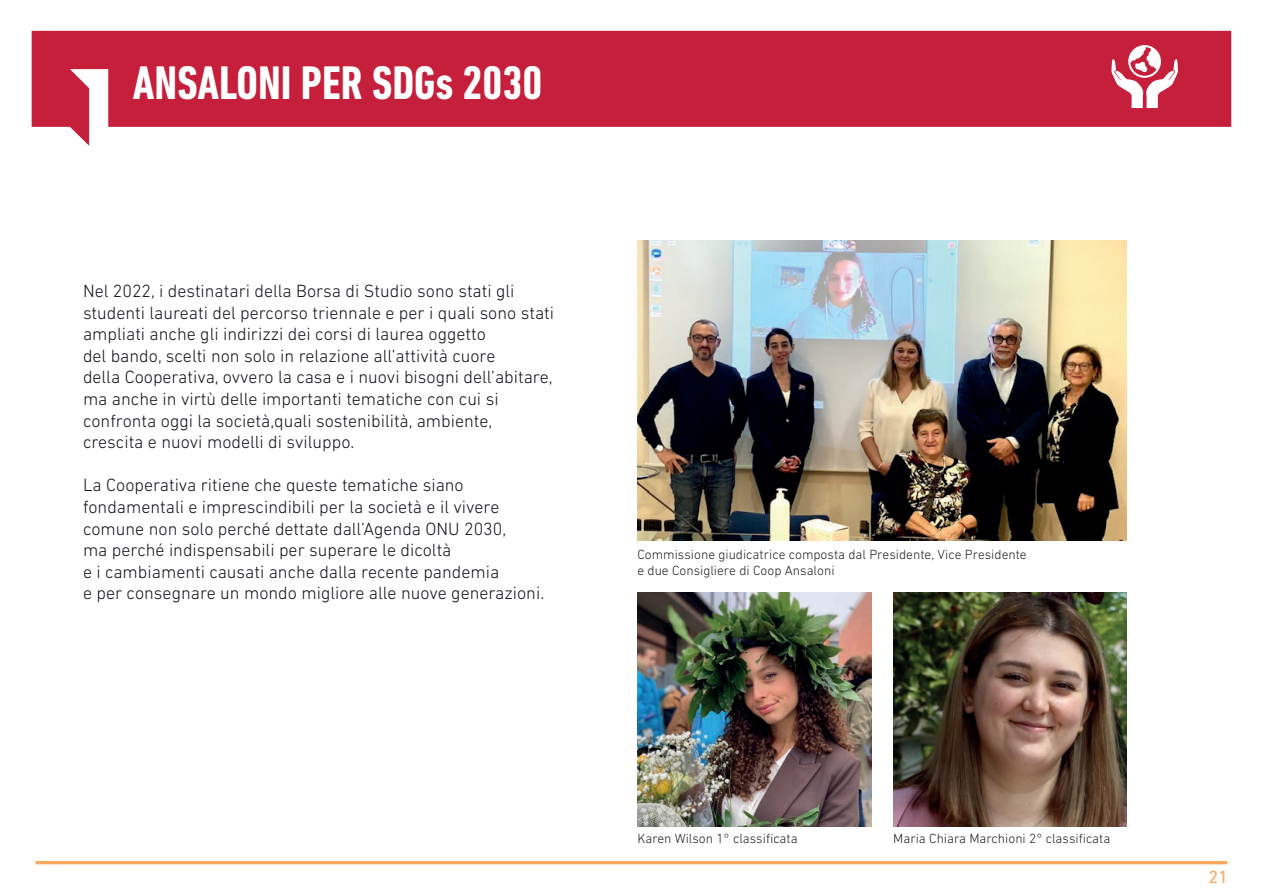
<style>
.page{position:relative;width:1263px;height:893px;background:#fff}
.page>*{position:absolute;margin:0;border:0;box-sizing:border-box;transform-origin:0 0}
.t1{font:700 condensed 48px "DIN Next LT Pro";color:#fff}
.t2{font:300 18px/21.6px "DIN Next LT Pro";color:#14161c}
.t3{font:18px "DIN Next LT Pro";color:#f9a75c}
.t4{font:300 13.5px/16.2px "DIN Next LT Pro";color:#231f20}
</style>
<div class="page">
<svg style="left:32px;top:31px;width:1199px;height:115px;fill:#c61f3b"></svg>
<svg style="left:1111px;top:45px;width:67px;height:63px"></svg>
<img style="left:637px;top:241px;width:490px;height:300px">
<img style="left:893px;top:593px;width:233px;height:233px">
<img style="left:637px;top:593px;width:234px;height:233px">
<hr style="left:36px;top:861px;width:1191px;height:3px;background:#f8a75d">
<h1 class="t1" style="left:133px;top:56px;width:411px">ANSALONI PER SDGs 2030</h1>
<p class="t2" style="left:83px;top:280px;width:473px">Nel 2022, i destinatari della Borsa di Studio sono stati gli studenti laureati del percorso triennale e per i quali sono stati ampliati anche gli indirizzi dei corsi di laurea oggetto<br>del bando, scelti non solo in relazione all’attività cuore<br>della Cooperativa, ovvero la casa e i nuovi bisogni dell’abitare, ma anche in virtù delle importanti tematiche con cui si confronta oggi la società,quali sostenibilità, ambiente, crescita e nuovi modelli di sviluppo.</p>
<p class="t2" style="left:83px;top:474px;width:463px">La Cooperativa ritiene che queste tematiche siano fondamentali e imprescindibili per la società e il vivere comune non solo perché dettate dall’Agenda ONU 2030,<br>ma perché indispensabili per superare le dicoltà<br>e i cambiamenti causati anche dalla recente pandemia<br>e per consegnare un mondo migliore alle nuove generazioni.</p>
<p class="t4" style="left:637px;top:546px;width:391px">Commissione giudicatrice composta dal Presidente, Vice Presidente e due Consigliere di Coop Ansaloni</p>
<p class="t4" style="left:637px;top:830px;width:162px">Karen Wilson 1° classificata</p>
<p class="t4" style="left:893px;top:830px;width:219px">Maria Chiara Marchioni 2° classificata</p>
<p class="t3" style="left:1208px;top:867px;width:21px">21</p>
</div>
